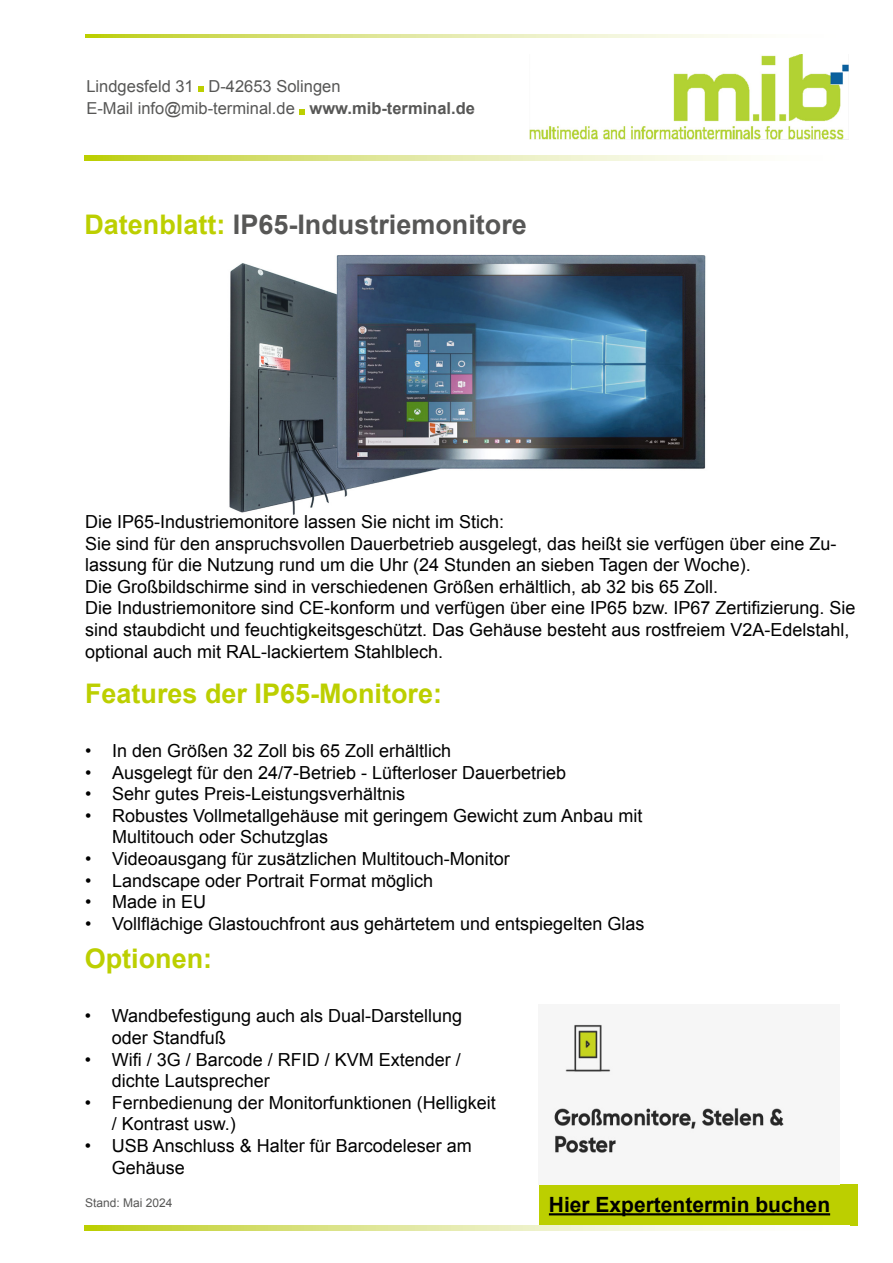
<style>
.page{position:relative;width:893px;height:1263px;background:#fff}
.page>*{position:absolute;margin:0;border:0;box-sizing:border-box;transform-origin:0 0}
.t1{font:700 27px "Arial";color:#bccf00}
.t2{font:700 27px "Arial";color:#575756}
.t3{font:700 21px "Arial";color:#000}
.t4{font:18px/21.6px "Arial";color:#000}
.t5{font:16.5px/22.5px "Arial";color:#575756}
.t6{font:12px "Arial";color:#575756}
.s1{font-weight:700}
.s2{color:#bccf00}
</style>
<div class="page">
<img style="left:529px;top:55px;width:319px;height:84px">
<svg style="left:85px;top:156px;width:657px;height:4px;background:#e0e799"></svg>
<svg style="left:198px;top:86px;width:6px;height:6px"></svg>
<svg style="left:299px;top:109px;width:6px;height:5px"></svg>
<svg style="left:86px;top:34px;width:657px;height:3px;background:#e0e799"></svg>
<div style="left:539px;top:1184px;width:318px;height:42px;background:#bccf00"></div>
<svg style="left:85px;top:1226px;width:657px;height:4px;background:#e0e799"></svg>
<hr style="left:549px;top:1213px;width:281px;height:2px;background:#000">
<img style="left:554px;top:1024px;width:230px;height:129px">
<img style="left:229px;top:254px;width:477px;height:261px">
<p class="t5" style="left:86px;top:75px;width:390px">Lindgesfeld 31 D-42653 Solingen<br>E-Mail info@mib-terminal.de <span class="s1">www.mib-terminal.de</span></p>
<h1 class="t2" style="left:84px;top:207px;width:444px"><span class="s2">Datenblatt:</span> IP65-Industriemonitore</h1>
<p class="t4" style="left:85px;top:511px;width:772px">Die IP65-Industriemonitore lassen Sie nicht im Stich:<br>Sie sind für den anspruchsvollen Dauerbetrieb ausgelegt, das heißt sie verfügen über eine Zu&shy;lassung für die Nutzung rund um die Uhr (24 Stunden an sieben Tagen der Woche).<br>Die Großbildschirme sind in verschiedenen Größen erhältlich, ab 32 bis 65 Zoll.<br>Die Industriemonitore sind CE-konform und verfügen über eine IP65 bzw. IP67 Zertifizierung. Sie sind staubdicht und feuchtigkeitsgeschützt. Das Gehäuse besteht aus rostfreiem V2A-Edelstahl, optional auch mit RAL-lackiertem Stahlblech.</p>
<h1 class="t1" style="left:85px;top:676px;width:359px">Features der IP65-Monitore:</h1>
<p class="t4" style="left:85px;top:740px;width:368px">• In den Größen 32 Zoll bis 65 Zoll erhältlich</p>
<p class="t4" style="left:85px;top:762px;width:483px">• Ausgelegt für den 24/7-Betrieb - Lüfterloser Dauerbetrieb</p>
<p class="t4" style="left:85px;top:783px;width:322px">• Sehr gutes Preis-Leistungsverhältnis</p>
<p class="t4" style="left:112px;top:805px;width:532px;text-indent:-27px">• Robustes Vollmetallgehäuse mit geringem Gewicht zum Anbau mit<br>Multitouch oder Schutzglas</p>
<p class="t4" style="left:85px;top:848px;width:426px">• Videoausgang für zusätzlichen Multitouch-Monitor</p>
<p class="t4" style="left:85px;top:870px;width:350px">• Landscape oder Portrait Format möglich</p>
<p class="t4" style="left:85px;top:891px;width:123px">• Made in EU</p>
<p class="t4" style="left:85px;top:913px;width:561px">• Vollflächige Glastouchfront aus gehärtetem und entspiegelten Glas</p>
<h1 class="t1" style="left:85px;top:941px;width:129px">Optionen:</h1>
<p class="t4" style="left:112px;top:1005px;width:352px;text-indent:-27px">• Wandbefestigung auch als Dual-Darstellung oder Standfuß</p>
<p class="t4" style="left:112px;top:1049px;width:351px;text-indent:-27px">• Wifi / 3G / Barcode / RFID / KVM Extender / dichte Lautsprecher</p>
<p class="t4" style="left:112px;top:1092px;width:386px;text-indent:-27px">• Fernbedienung der Monitorfunktionen (Helligkeit / Kontrast usw.)</p>
<p class="t4" style="left:112px;top:1135px;width:362px;text-indent:-27px">• USB Anschluss &amp; Halter für Barcodeleser am<br>Gehäuse</p>
<p class="t6" style="left:85px;top:1195px;width:89px">Stand: Mai 2024</p>
<p class="t3" style="left:549px;top:1191px;width:283px">Hier Expertentermin buchen</p>
</div>
